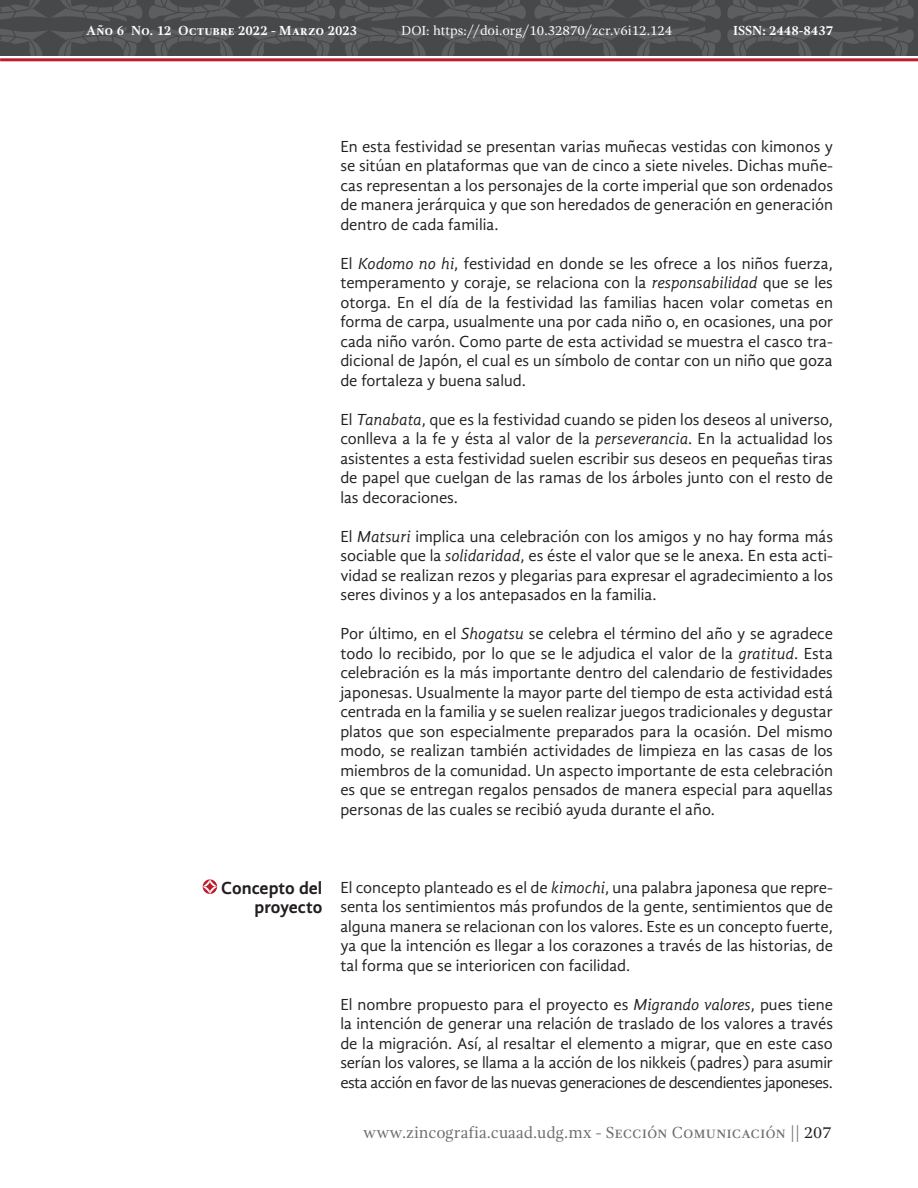
<style>
.page{position:relative;width:918px;height:1188px;background:#fff}
.page>*{position:absolute;margin:0;border:0;box-sizing:border-box;transform-origin:0 0}
.t1{font:700 18px/19.5px "Gandhi Sans";color:#231f20;text-align:right}
.t2{font:16.5px/19.5px "Gandhi Sans";color:#231f20;text-align:justify}
.t3{font:16.5px "Gandhi Serif";color:#6c6d70}
.t4{font:700 13.5px "Gandhi Serif";color:#fff}
.t5{font:13.5px "Gandhi Serif";color:#fff}
.s1{font-style:italic}
.s2{color:#231f20}
</style>
<div class="page">
<hr style="left:0;top:58px;width:918px;height:3px;background:#be1d2c">
<svg style="left:0;top:0;width:527px;height:56px;background:#4e5052"></svg>
<svg style="left:533px;top:0;width:382px;height:56px;background:#4e5052"></svg>
<svg style="left:203px;top:879px;width:14px;height:15px"></svg>
<p class="t4" style="left:86px;top:23px;width:273px">Año 6 No. 12 Octubre 2022 - Marzo 2023</p>
<p class="t5" style="left:401px;top:23px;width:273px">DOI: https://doi.org/10.32870/zcr.v6i12.124</p>
<p class="t4" style="left:733px;top:23px;width:102px">ISSN: 2448-8437</p>
<p class="t2" style="left:340px;top:136px;width:494px">En esta festividad se presentan varias muñecas vestidas con kimonos y se sitúan en plataformas que van de cinco a siete niveles. Dichas muñe&shy;cas representan a los personajes de la corte imperial que son ordenados de manera jerárquica y que son heredados de generación en generación dentro de cada familia.</p>
<p class="t2" style="left:340px;top:253px;width:494px">El <span class="s1">Kodomo no hi</span>, festividad en donde se les ofrece a los niños fuerza, temperamento y coraje, se relaciona con la <span class="s1">responsabilidad</span> que se les otorga. En el día de la festividad las familias hacen volar cometas en forma de carpa, usualmente una por cada niño o, en ocasiones, una por cada niño varón. Como parte de esta actividad se muestra el casco tra&shy;dicional de Japón, el cual es un símbolo de contar con un niño que goza de fortaleza y buena salud.</p>
<p class="t2" style="left:340px;top:409px;width:494px">El <span class="s1">Tanabata</span>, que es la festividad cuando se piden los deseos al universo, conlleva a la fe y ésta al valor de la <span class="s1">perseverancia</span>. En la actualidad los asistentes a esta festividad suelen escribir sus deseos en pequeñas tiras de papel que cuelgan de las ramas de los árboles junto con el resto de las decoraciones.</p>
<p class="t2" style="left:340px;top:526px;width:494px">El <span class="s1">Matsuri</span> implica una celebración con los amigos y no hay forma más sociable que la <span class="s1">solidaridad</span>, es éste el valor que se le anexa. En esta acti&shy;vidad se realizan rezos y plegarias para expresar el agradecimiento a los seres divinos y a los antepasados en la familia.</p>
<p class="t2" style="left:340px;top:624px;width:494px">Por último, en el <span class="s1">Shogatsu</span> se celebra el término del año y se agradece todo lo recibido, por lo que se le adjudica el valor de la <span class="s1">gratitud</span>. Esta celebración es la más importante dentro del calendario de festividades japonesas. Usualmente la mayor parte del tiempo de esta actividad está centrada en la familia y se suelen realizar juegos tradicionales y degustar platos que son especialmente preparados para la ocasión. Del mismo modo, se realizan también actividades de limpieza en las casas de los miembros de la comunidad. Un aspecto importante de esta celebración es que se entregan regalos pensados de manera especial para aquellas personas de las cuales se recibió ayuda durante el año.</p>
<p class="t1" style="left:221px;top:878px;width:103px">Concepto del proyecto</p>
<p class="t2" style="left:340px;top:877px;width:494px">El concepto planteado es el de <span class="s1">kimochi</span>, una palabra japonesa que repre&shy;senta los sentimientos más profundos de la gente, sentimientos que de alguna manera se relacionan con los valores. Este es un concepto fuerte, ya que la intención es llegar a los corazones a través de las historias, de tal forma que se interioricen con facilidad.</p>
<p class="t2" style="left:340px;top:994px;width:494px">El nombre propuesto para el proyecto es <span class="s1">Migrando valores</span>, pues tiene la intención de generar una relación de traslado de los valores a través de la migración. Así, al resaltar el elemento a migrar, que en este caso serían los valores, se llama a la acción de los nikkeis (padres) para asumir esta acción en favor de las nuevas generaciones de descendientes japoneses.</p>
<p class="t3" style="left:363px;top:1124px;width:470px">www.zincografia.cuaad.udg.mx - Sección Comunicación || <span class="s2">207</span></p>
</div>
